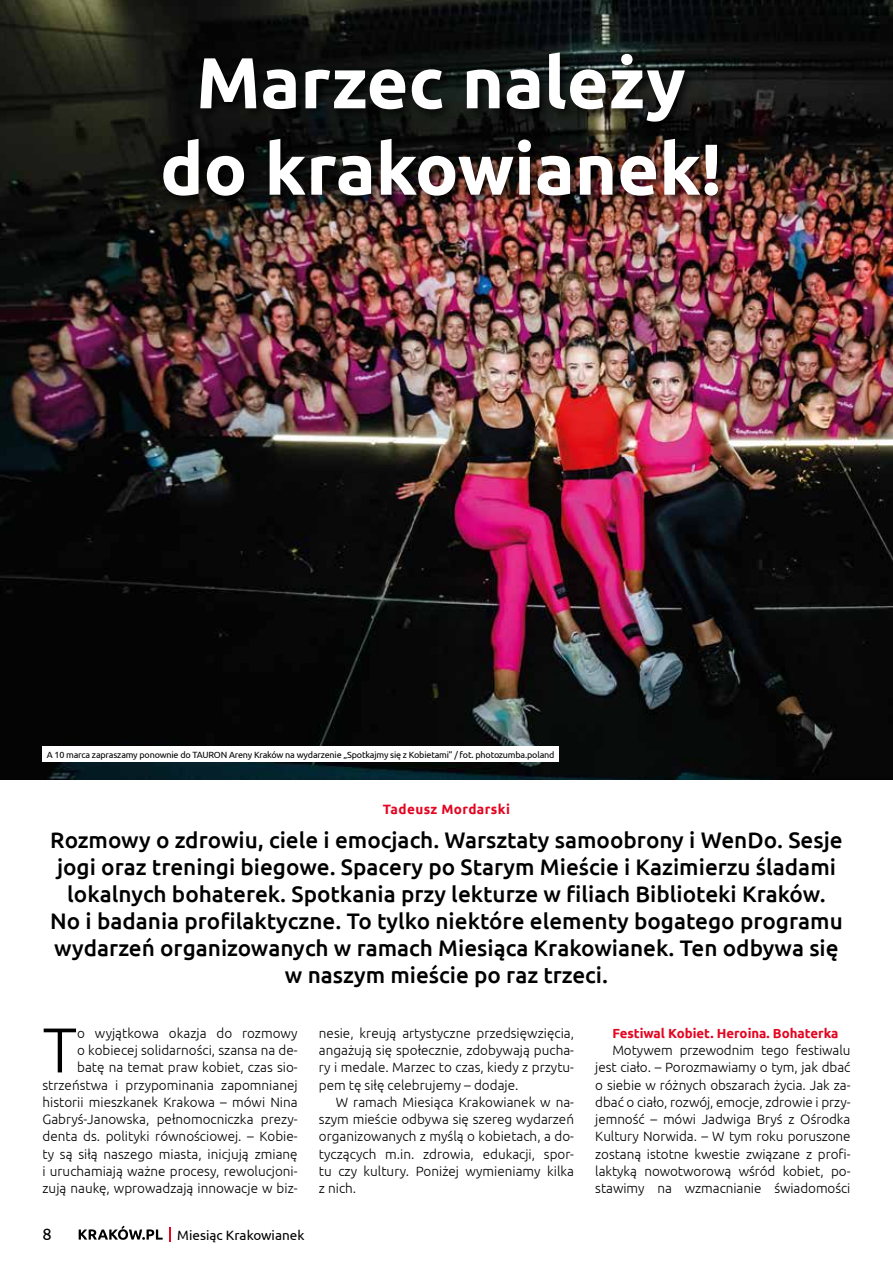
<style>
.page{position:relative;width:893px;height:1263px;background:#fff}
.page>*{position:absolute;margin:0;border:0;box-sizing:border-box;transform-origin:0 0}
.t1{font:700 72px/86.4px "Ubuntu";color:#fff;text-align:center}
.t2{font:300 63.3px "Ubuntu";color:#000}
.t3{font:500 22.5px/27px "Ubuntu";color:#000;text-align:center}
.t4{font:16.5px "Ubuntu";color:#000}
.t5{font:300 13.5px/17.2px "Ubuntu";color:#000;text-align:justify}
.t6{font:13.5px "Ubuntu";color:#000}
.t7{font:700 13.5px "Ubuntu";letter-spacing:.03em;color:#e40521}
.t8{font:700 13.2px "Ubuntu";color:#e40521}
.t9{font:9px "Ubuntu";letter-spacing:-.02em;color:#000}
</style>
<div class="page">
<svg style="left:79px;top:1225px;width:84px;height:15px"></svg>
<svg style="left:170px;top:1227px;width:1px;height:14px"></svg>
<img style="left:0;top:0;width:893px;height:779px">
<div style="left:160px;top:50px;width:570px;height:159px;background:#000;opacity:.75"></div>
<div style="left:43px;top:746px;width:516px;height:16px;background:#fff"></div>
<h1 class="t1" style="left:160px;top:38px;width:563px">Marzec należy do krakowianek!</h1>
<p class="t9" style="left:47px;top:749px;width:509px">A 10 marca zapraszamy ponownie do TAURON Areny Kraków na wydarzenie „Spotkajmy się z Kobietami” / fot. photozumba.poland</p>
<p class="t7" style="left:383px;top:801px;width:129px">Tadeusz Mordarski</p>
<p class="t3" style="left:50px;top:826px;width:794px">Rozmowy o zdrowiu, ciele i emocjach. Warsztaty samoobrony i WenDo. Sesje jogi oraz treningi biegowe. Spacery po Starym Mieście i Kazimierzu śladami lokalnych bohaterek. Spotkania przy lekturze w filiach Biblioteki Kraków.<br>No i badania profilaktyczne. To tylko niektóre elementy bogatego programu wydarzeń organizowanych w ramach Miesiąca Krakowianek. Ten odbywa się w naszym mieście po raz trzeci.</p>
<p class="t5" style="left:319px;top:1024px;width:257px">nesie, kreują artystyczne przedsięwzięcia, angażują się społecznie, zdobywają pucha&shy;ry i medale. Marzec to czas, kiedy z przytu&shy;pem tę siłę celebrujemy – dodaje.</p>
<p class="t5" style="left:319px;top:1093px;width:257px;text-indent:17px">W ramach Miesiąca Krakowianek w na&shy;szym mieście odbywa się szereg wydarzeń organizowanych z myślą o kobietach, a do&shy;tyczących m.in. zdrowia, edukacji, spor&shy;tu czy kultury. Poniżej wymieniamy kilka z nich.</p>
<p class="t5" style="left:43px;top:1024px;width:257px;text-align:right">o wyjątkowa okazja do rozmowy<br>o kobiecej solidarności, szansa na de-<br>batę na temat praw kobiet, czas sio&shy;strzeństwa i przypominania zapomnianej historii mieszkanek Krakowa – mówi Nina Gabryś-Janowska, pełnomocniczka prezy&shy;denta ds. polityki równościowej. – Kobie&shy;ty są siłą naszego miasta, inicjują zmianę i uruchamiają ważne procesy, rewolucjoni&shy;zują naukę, wprowadzają innowacje w biz-</p>
<p class="t8" style="left:612px;top:1025px;width:228px">Festiwal Kobiet. Heroina. Bohaterka</p>
<h2 class="t2" style="left:43px;top:1012px;width:36px">T</h2>
<p class="t5" style="left:595px;top:1041px;width:257px;text-indent:17px">Motywem przewodnim tego festiwalu jest ciało. – Porozmawiamy o tym, jak dbać o siebie w różnych obszarach życia. Jak za&shy;dbać o ciało, rozwój, emocje, zdrowie i przy&shy;jemność – mówi Jadwiga Bryś z Ośrodka Kultury Norwida. – W tym roku poruszone zostaną istotne kwestie związane z profi&shy;laktyką nowotworową wśród kobiet, po&shy;stawimy na wzmacnianie świadomości</p>
<p class="t4" style="left:43px;top:1224px;width:11px">8</p>
<p class="t6" style="left:177px;top:1227px;width:129px">Miesiąc Krakowianek</p>
</div>
